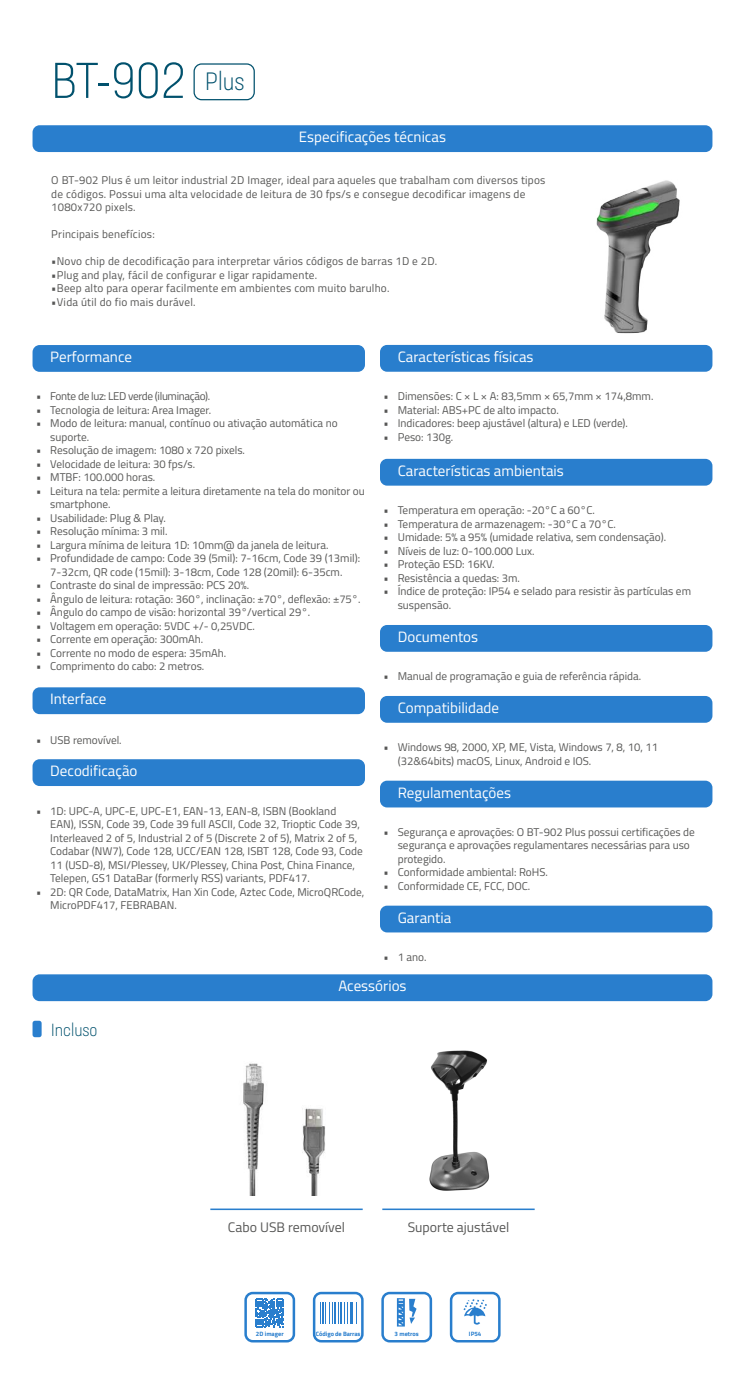
<style>
.page{position:relative;width:745px;height:1375px;background:#fff}
.page>*{position:absolute;margin:0;border:0;box-sizing:border-box;transform-origin:0 0}
.t1{font:300 condensed 50px "Neusa Next Pro";color:#01516d}
.t2{font:300 condensed 17.5px "Neusa Next Pro";color:#01516d}
.t3{font:15px "Titillium Web";color:#fff}
.t4{font:13.88px "Titillium Web";color:#575756}
.t5{font:11.25px/13.5px "Titillium Web";color:#575756}
.t6{font:11.25px/13.5px "Titillium Web";letter-spacing:.02em;color:#575756}
.t7{font:11.25px "Titillium Web";letter-spacing:-.03em;color:#575756}
.t8{font:700 6.25px "Titillium Web";color:#297ecd}
.s1{font-size:25px}
</style>
<div class="page">
<div style="left:33px;top:125px;width:679px;height:27px;background:#297ecd;border-radius:7px"></div>
<img style="left:554px;top:180px;width:152px;height:165px">
<div style="left:33px;top:345px;width:332px;height:27px;background:#297ecd;border-radius:7px"></div>
<div style="left:33px;top:759px;width:332px;height:27px;background:#297ecd;border-radius:7px"></div>
<div style="left:33px;top:687px;width:332px;height:27px;background:#297ecd;border-radius:7px"></div>
<div style="left:380px;top:345px;width:332px;height:27px;background:#297ecd;border-radius:7px"></div>
<div style="left:380px;top:459px;width:332px;height:27px;background:#297ecd;border-radius:7px"></div>
<div style="left:380px;top:781px;width:332px;height:26px;background:#297ecd;border-radius:7px"></div>
<div style="left:380px;top:906px;width:332px;height:26px;background:#297ecd;border-radius:7px"></div>
<div style="left:380px;top:625px;width:332px;height:27px;background:#297ecd;border-radius:7px"></div>
<div style="left:380px;top:696px;width:332px;height:27px;background:#297ecd;border-radius:7px"></div>
<div style="left:193px;top:63px;width:62px;height:37px;border:1px solid #01516d;border-radius:8px"></div>
<div style="left:33px;top:974px;width:679px;height:27px;background:#297ecd;border-radius:7px"></div>
<div style="left:32px;top:1021px;width:10px;height:16px;background:#297ecd;border-radius:2px"></div>
<img style="left:243px;top:1063px;width:82px;height:132px">
<img style="left:429px;top:1050px;width:61px;height:141px">
<hr style="left:210px;top:1209px;width:152px;height:1px;background:#297ecd">
<hr style="left:382px;top:1209px;width:152px;height:1px;background:#297ecd">
<div style="left:381px;top:1292px;width:51px;height:50px;border:2px solid #297ecd;border-radius:7px"></div>
<div style="left:449px;top:1292px;width:51px;height:50px;border:2px solid #297ecd;border-radius:7px"></div>
<svg style="left:396px;top:1298px;width:20px;height:29px"></svg>
<svg style="left:463px;top:1299px;width:23px;height:26px"></svg>
<div style="left:244px;top:1292px;width:51px;height:50px;border:2px solid #297ecd;border-radius:7px"></div>
<div style="left:313px;top:1292px;width:50px;height:50px;border:2px solid #297ecd;border-radius:7px"></div>
<svg style="left:255px;top:1299px;width:29px;height:28px"></svg>
<svg style="left:320px;top:1303px;width:33px;height:21px"></svg>
<h1 class="t1" style="left:51px;top:50px;width:195px">BT-902 <span class="s1">Plus</span></h1>
<h3 class="t3" style="left:299px;top:126px;width:148px">Especificações técnicas</h3>
<p class="t6" style="left:51px;top:173px;width:495px">O BT-902 Plus é um leitor industrial 2D Imager, ideal para aqueles que trabalham com diversos tipos de códigos. Possui uma alta velocidade de leitura de 30 fps/s e consegue decodificar imagens de<br>1080x720 pixels.</p>
<p class="t6" style="left:51px;top:227px;width:105px">Principais benefícios:</p>
<p class="t6" style="left:51px;top:254px;width:387px">•Novo chip de decodificação para interpretar vários códigos de barras 1D e 2D.</p>
<p class="t6" style="left:51px;top:267px;width:267px">•Plug and play, fácil de configurar e ligar rapidamente.</p>
<p class="t6" style="left:51px;top:281px;width:339px">•Beep alto para operar facilmente em ambientes com muito barulho.</p>
<p class="t6" style="left:51px;top:294px;width:146px">•Vida útil do fio mais durável.</p>
<h3 class="t3" style="left:50px;top:346px;width:83px">Performance</h3>
<p class="t7" style="left:36px;top:388px;width:175px">• Fonte de luz: LED verde (iluminação).</p>
<p class="t5" style="left:36px;top:403px;width:177px">• Tecnologia de leitura: Area Imager.</p>
<p class="t5" style="left:50px;top:416px;width:289px;text-indent:-14px">• Modo de leitura: manual, contínuo ou ativação automática no suporte.</p>
<p class="t5" style="left:36px;top:443px;width:210px">• Resolução de imagem: 1080 x 720 pixels.</p>
<p class="t5" style="left:36px;top:457px;width:160px">• Velocidade de leitura: 30 fps/s.</p>
<p class="t5" style="left:36px;top:470px;width:121px">• MTBF: 100.000 horas.</p>
<p class="t5" style="left:50px;top:484px;width:316px;text-indent:-14px">• Leitura na tela: permite a leitura diretamente na tela do monitor ou smartphone.</p>
<p class="t5" style="left:36px;top:511px;width:131px">• Usabilidade: Plug &amp; Play.</p>
<p class="t5" style="left:36px;top:524px;width:133px">• Resolução mínima: 3 mil.</p>
<p class="t5" style="left:36px;top:538px;width:294px">• Largura mínima de leitura 1D: 10mm@ da janela de leitura.</p>
<p class="t5" style="left:36px;top:551px;width:325px;text-align:center">• Profundidade de campo: Code 39 (5mil): 7-16cm, Code 39 (13mil):<br>7-32cm, QR code (15mil): 3-18cm, Code 128 (20mil): 6-35cm.</p>
<p class="t5" style="left:36px;top:578px;width:214px">• Contraste do sinal de impressão: PCS 20%.</p>
<p class="t5" style="left:36px;top:592px;width:326px">• Ângulo de leitura: rotação: 360°, inclinação: ±70°, deflexão: ±75°.</p>
<p class="t5" style="left:36px;top:605px;width:275px">• Ângulo do campo de visão: horizontal 39°/vertical 29°.</p>
<p class="t5" style="left:36px;top:619px;width:220px">• Voltagem em operação: 5VDC +/- 0,25VDC.</p>
<p class="t5" style="left:36px;top:632px;width:169px">• Corrente em operação: 300mAh.</p>
<p class="t5" style="left:36px;top:646px;width:192px">• Corrente no modo de espera: 35mAh.</p>
<p class="t5" style="left:36px;top:659px;width:170px">• Comprimento do cabo: 2 metros.</p>
<h3 class="t3" style="left:50px;top:688px;width:58px">Interface</h3>
<p class="t5" style="left:36px;top:732px;width:87px">• USB removível.</p>
<h3 class="t3" style="left:50px;top:760px;width:89px">Decodificação</h3>
<p class="t5" style="left:50px;top:803px;width:314px;text-indent:-14px">• 1D: UPC-A, UPC-E, UPC-E1, EAN-13, EAN-8, ISBN (Bookland EAN), ISSN, Code 39, Code 39 full ASCII, Code 32, Trioptic Code 39, Interleaved 2 of 5, Industrial 2 of 5 (Discrete 2 of 5), Matrix 2 of 5, Codabar (NW7), Code 128, UCC/EAN 128, ISBT 128, Code 93, Code 11 (USD-8), MSI/Plessey, UK/Plessey, China Post, China Finance, Telepen, GS1 DataBar (formerly RSS) variants, PDF417.</p>
<p class="t5" style="left:50px;top:884px;width:315px;text-indent:-14px">• 2D: QR Code, DataMatrix, Han Xin Code, Aztec Code, MicroQRCode,<br>MicroPDF417, FEBRABAN.</p>
<h3 class="t3" style="left:397px;top:346px;width:137px">Características físicas</h3>
<p class="t5" style="left:383px;top:389px;width:271px">• Dimensões: C × L × A: 83,5mm × 65,7mm × 174,8mm.</p>
<p class="t5" style="left:383px;top:403px;width:177px">• Material: ABS+PC de alto impacto.</p>
<p class="t5" style="left:383px;top:416px;width:246px">• Indicadores: beep ajustável (altura) e LED (verde).</p>
<p class="t5" style="left:383px;top:430px;width:71px">• Peso: 130g.</p>
<h3 class="t3" style="left:397px;top:460px;width:167px">Características ambientais</h3>
<p class="t5" style="left:383px;top:503px;width:213px">• Temperatura em operação: -20°C a 60°C.</p>
<p class="t5" style="left:383px;top:516px;width:234px">• Temperatura de armazenagem: -30°C a 70°C.</p>
<p class="t5" style="left:383px;top:530px;width:284px">• Umidade: 5% a 95% (umidade relativa, sem condensação).</p>
<p class="t5" style="left:383px;top:543px;width:152px">• Níveis de luz: 0-100.000 Lux.</p>
<p class="t5" style="left:383px;top:557px;width:112px">• Proteção ESD: 16KV.</p>
<p class="t5" style="left:383px;top:570px;width:138px">• Resistência a quedas: 3m.</p>
<p class="t5" style="left:397px;top:584px;width:294px;text-indent:-14px">• Índice de proteção: IP54 e selado para resistir às partículas em suspensão.</p>
<h3 class="t3" style="left:397px;top:626px;width:82px">Documentos</h3>
<p class="t5" style="left:383px;top:669px;width:259px">• Manual de programação e guia de referência rápida.</p>
<h3 class="t3" style="left:397px;top:697px;width:103px">Compatibilidade</h3>
<p class="t5" style="left:397px;top:740px;width:262px;text-indent:-14px">• Windows 98, 2000, XP, ME, Vista, Windows 7, 8, 10, 11 (32&amp;64bits) macOS, Linux, Android e IOS.</p>
<h3 class="t3" style="left:397px;top:781px;width:115px">Regulamentações</h3>
<p class="t5" style="left:397px;top:825px;width:298px;text-indent:-14px">• Segurança e aprovações: O BT-902 Plus possui certificações de segurança e aprovações regulamentares necessárias para uso protegido.</p>
<p class="t5" style="left:383px;top:865px;width:166px">• Conformidade ambiental: RoHS.</p>
<p class="t5" style="left:383px;top:879px;width:148px">• Conformidade CE, FCC, DOC.</p>
<h3 class="t3" style="left:397px;top:906px;width:55px">Garantia</h3>
<p class="t5" style="left:383px;top:950px;width:44px">• 1 ano.</p>
<h2 class="t2" style="left:51px;top:1019px;width:48px">Incluso</h2>
<h3 class="t3" style="left:338px;top:975px;width:70px">Acessórios</h3>
<p class="t4" style="left:228px;top:1217px;width:118px">Cabo USB removível</p>
<p class="t4" style="left:407px;top:1217px;width:103px">Suporte ajustável</p>
<p class="t8" style="left:256px;top:1329px;width:29px">2D imager</p>
<p class="t8" style="left:316px;top:1329px;width:46px">Código de Barras</p>
<p class="t8" style="left:394px;top:1329px;width:26px">3 metros</p>
<p class="t8" style="left:468px;top:1329px;width:14px">IP54</p>
</div>
